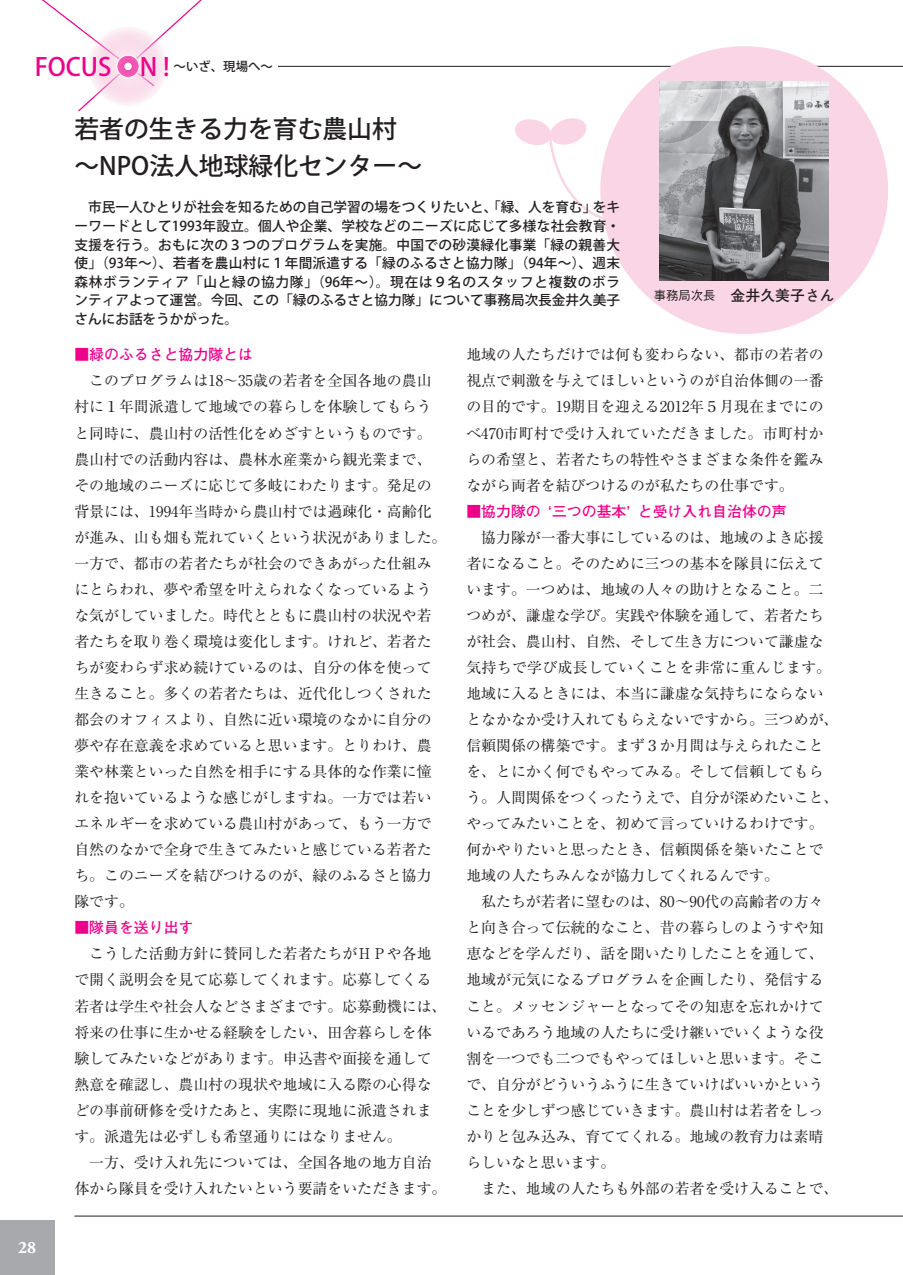
<style>
.page{position:relative;width:903px;height:1275px;background:#fff}
.page>*{position:absolute;margin:0;border:0;box-sizing:border-box;transform-origin:0 0}
.t1{font:500 24.85px/37.3px "Koz Go Pro";color:#231f20}
.t2{font:700 17.32px "Adobe Garamond";color:#fff}
.t3{font:14.88px/26.1px "Ryumin Pr 5";color:#231f20}
.t4{font:700 14.88px "Futo Go B101 Pr 5";color:#ed028c}
.t5{font:700 14.88px "Futo Go B101 Pr 5";color:#231f20}
.t6{font:500 13.65px/18.6px "Koz Go Pro";color:#231f20;text-align:justify}
.t7{font:500 12.42px "Koz Go Pro";color:#231f20}
.s1{font-size:24.85px;color:#ed028c}
.s2{font-family:"Gothic BBB Pr 5";font-weight:500;font-size:12.42px}
</style>
<div class="page">
<div style="left:0;top:1220px;width:55px;height:55px;background:#a8a9ad"></div>
<svg style="left:515px;top:118px;width:88px;height:102px"></svg>
<hr style="left:74px;top:1216px;width:829px;height:1px;background:#231f20">
<hr style="left:274px;top:66px;width:629px;height:1px;background:#231f20">
<div style="left:171px;top:60px;width:107px;height:13px;background:#fff"></div>
<svg style="left:42px;top:0;width:160px;height:27px"></svg>
<div style="left:76px;top:15px;width:101px;height:100px;background:#fff;opacity:.75"></div>
<div style="left:117px;top:55px;width:22px;height:23px;border:1px solid #fff;border-radius:50%"></div>
<div style="left:124px;top:63px;width:8px;height:7px;background:#fff;border-radius:50%"></div>
<div style="left:600px;top:46px;width:288px;height:288px;background:#fad5e5;border-radius:50%"></div>
<img style="left:660px;top:82px;width:169px;height:198px">
<p class="t7" style="left:35px;top:59px;width:240px"><span class="s1">FOCUS N !</span> 〜いざ、現場へ〜</p>
<h1 class="t1" style="left:74px;top:111px;width:349px">若者の生きる力を育む農山村〜NPO法人地球緑化センター〜</h1>
<p class="t6" style="left:74px;top:199px;width:547px">　市民一人ひとりが社会を知るための自己学習の場をつくりたいと、「緑、人を育む」をキーワードとして1993年設立。個人や企業、学校などのニーズに応じて多様な社会教育・支援を行う。おもに次の３つのプログラムを実施。中国での砂漠緑化事業「緑の親善大使」（93年〜）、若者を農山村に１年間派遣する「緑のふるさと協力隊」（94年〜）、週末森林ボランティア「山と緑の協力隊」（96年〜）。現在は９名のスタッフと複数のボランティアよって運営。今回、この「緑のふるさと協力隊」について事務局次長金井久美子さんにお話をうかがった。</p>
<p class="t5" style="left:654px;top:283px;width:183px"><span class="s2">事務局次長</span>　金井久美子さん</p>
<p class="t2" style="left:18px;top:1238px;width:20px">28</p>
<p class="t4" style="left:74px;top:343px;width:180px">■緑のふるさと協力隊とは</p>
<p class="t3" style="left:74px;top:367px;width:374px">　このプログラムは18〜35歳の若者を全国各地の農山村に１年間派遣して地域での暮らしを体験してもらうと同時に、農山村の活性化をめざすというものです。農山村での活動内容は、農林水産業から観光業まで、その地域のニーズに応じて多岐にわたります。発足の背景には、1994年当時から農山村では過疎化・高齢化が進み、山も畑も荒れていくという状況がありました。一方で、都市の若者たちが社会のできあがった仕組みにとらわれ、夢や希望を叶えられなくなっているような気がしていました。時代とともに農山村の状況や若者たちを取り巻く環境は変化します。けれど、若者たちが変わらず求め続けているのは、自分の体を使って生きること。多くの若者たちは、近代化しつくされた都会のオフィスより、自然に近い環境のなかに自分の夢や存在意義を求めていると思います。とりわけ、農業や林業といった自然を相手にする具体的な作業に憧れを抱いているような感じがしますね。一方では若いエネルギーを求めている農山村があって、もう一方で自然のなかで全身で生きてみたいと感じている若者たち。このニーズを結びつけるのが、緑のふるさと協力隊です。</p>
<p class="t4" style="left:74px;top:916px;width:121px">■隊員を送り出す</p>
<p class="t3" style="left:74px;top:940px;width:374px">　こうした活動方針に賛同した若者たちがＨＰや各地で開く説明会を見て応募してくれます。応募してくる若者は学生や社会人などさまざまです。応募動機には、将来の仕事に生かせる経験をしたい、田舎暮らしを体験してみたいなどがあります。申込書や面接を通して熱意を確認し、農山村の現状や地域に入る際の心得などの事前研修を受けたあと、実際に現地に派遣されます。派遣先は必ずしも希望通りにはなりません。<br>　一方、受け入れ先については、全国各地の地方自治体から隊員を受け入れたいという要請をいただきます。</p>
<p class="t3" style="left:466px;top:341px;width:359px;text-align:justify">地域の人たちだけでは何も変わらない、都市の若者の視点で刺激を与えてほしいというのが自治体側の一番の目的です。19期目を迎える2012年５月現在までにのべ470市町村で受け入れていただきました。市町村からの希望と、若者たちの特性やさまざまな条件を鑑みながら両者を結びつけるのが私たちの仕事です。</p>
<p class="t4" style="left:466px;top:499px;width:322px">■協力隊の ‘三つの基本’ と受け入れ自治体の声</p>
<p class="t3" style="left:466px;top:523px;width:374px">　協力隊が一番大事にしているのは、地域のよき応援者になること。そのために三つの基本を隊員に伝えています。一つめは、地域の人々の助けとなること。二つめが、謙虚な学び。実践や体験を通して、若者たちが社会、農山村、自然、そして生き方について謙虚な気持ちで学び成長していくことを非常に重んじます。地域に入るときには、本当に謙虚な気持ちにならないとなかなか受け入れてもらえないですから。三つめが、信頼関係の構築です。まず３か月間は与えられたことを、とにかく何でもやってみる。そして信頼してもらう。人間関係をつくったうえで、自分が深めたいこと、やってみたいことを、初めて言っていけるわけです。何かやりたいと思ったとき、信頼関係を築いたことで地域の人たちみんなが協力してくれるんです。<br>　私たちが若者に望むのは、80〜90代の高齢者の方々と向き合って伝統的なこと、昔の暮らしのようすや知恵などを学んだり、話を聞いたりしたことを通して、地域が元気になるプログラムを企画したり、発信すること。メッセンジャーとなってその知恵を忘れかけているであろう地域の人たちに受け継いでいくような役割を一つでも二つでもやってほしいと思います。そこで、自分がどういうふうに生きていけばいいかということを少しずつ感じていきます。農山村は若者をしっかりと包み込み、育ててくれる。地域の教育力は素晴らしいなと思います。<br>　また、地域の人たちも外部の若者を受け入ることで、</p>
</div>
